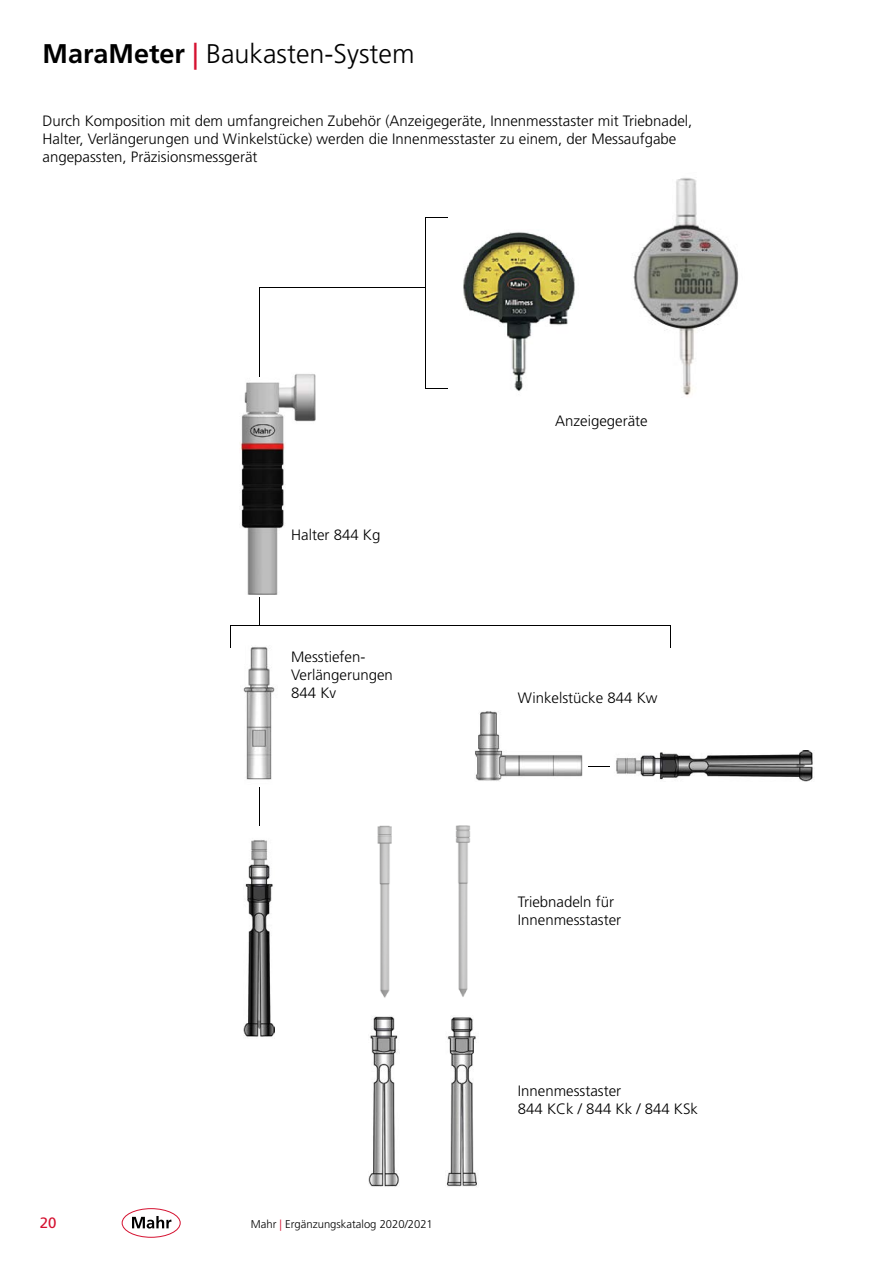
<style>
.page{position:relative;width:893px;height:1263px;background:#fff}
.page>*{position:absolute;margin:0;border:0;box-sizing:border-box;transform-origin:0 0}
.t1{font:300 27px "Frutiger LT Pro";color:#000}
.t2{font:300 15px/18px "Frutiger LT Pro";color:#000}
.t3{font:15px "Frutiger LT Pro";color:#d51130}
.t4{font:300 11.25px "Frutiger LT Pro";color:#000}
.s1{font-weight:700}
.s2{font-weight:400;color:#d51130}
.s3{color:#d51130}
</style>
<div class="page">
<div style="left:122px;top:1208px;width:59px;height:30px;border:1px solid #d51130;border-radius:50%"></div>
<svg style="left:132px;top:1216px;width:39px;height:12px"></svg>
<img style="left:240px;top:374px;width:76px;height:221px">
<img style="left:463px;top:232px;width:112px;height:159px">
<img style="left:633px;top:178px;width:106px;height:218px">
<img style="left:243px;top:646px;width:32px;height:134px">
<img style="left:475px;top:711px;width:108px;height:70px">
<img style="left:243px;top:840px;width:32px;height:197px">
<img style="left:446px;top:1017px;width:31px;height:170px">
<img style="left:377px;top:825px;width:15px;height:173px">
<img style="left:455px;top:825px;width:16px;height:172px">
<svg style="left:670px;top:626px;width:1px;height:22px"></svg>
<hr style="left:259px;top:787px;width:1px;height:38px;background:#000">
<hr style="left:230px;top:625px;width:441px;height:1px;background:#000">
<img style="left:368px;top:1016px;width:31px;height:171px">
<svg style="left:259px;top:597px;width:1px;height:28px"></svg>
<svg style="left:230px;top:626px;width:1px;height:22px"></svg>
<svg style="left:426px;top:217px;width:22px;height:1px"></svg>
<hr style="left:425px;top:217px;width:1px;height:172px;background:#000">
<svg style="left:426px;top:388px;width:22px;height:1px"></svg>
<hr style="left:259px;top:287px;width:167px;height:1px;background:#000">
<hr style="left:259px;top:288px;width:1px;height:89px;background:#000">
<img style="left:616px;top:750px;width:197px;height:32px">
<svg style="left:588px;top:766px;width:22px;height:1px"></svg>
<h1 class="t1" style="left:43px;top:38px;width:374px"><span class="s1">MaraMeter</span> <span class="s2">|</span> Baukasten-System</h1>
<p class="t2" style="left:43px;top:112px;width:651px">Durch Komposition mit dem umfangreichen Zubehör (Anzeigegeräte, Innenmesstaster mit Triebnadel,<br>Halter, Verlängerungen und Winkelstücke) werden die Innenmesstaster zu einem, der Messaufgabe angepassten, Präzisionsmessgerät</p>
<p class="t2" style="left:291px;top:526px;width:91px">Halter 844 Kg</p>
<p class="t2" style="left:291px;top:648px;width:103px">Messtiefen-<br>Verlängerungen<br>844 Kv</p>
<p class="t3" style="left:40px;top:1214px;width:18px">20</p>
<p class="t4" style="left:251px;top:1218px;width:183px">Mahr <span class="s3">|</span> Ergänzungskatalog 2020/2021</p>
<p class="t2" style="left:555px;top:412px;width:94px">Anzeigegeräte</p>
<p class="t2" style="left:518px;top:689px;width:141px">Winkelstücke 844 Kw</p>
<p class="t2" style="left:518px;top:893px;width:105px">Triebnadeln für<br>Innenmesstaster</p>
<p class="t2" style="left:518px;top:1082px;width:182px">Innenmesstaster<br>844 KCk / 844 Kk / 844 KSk</p>
</div>
